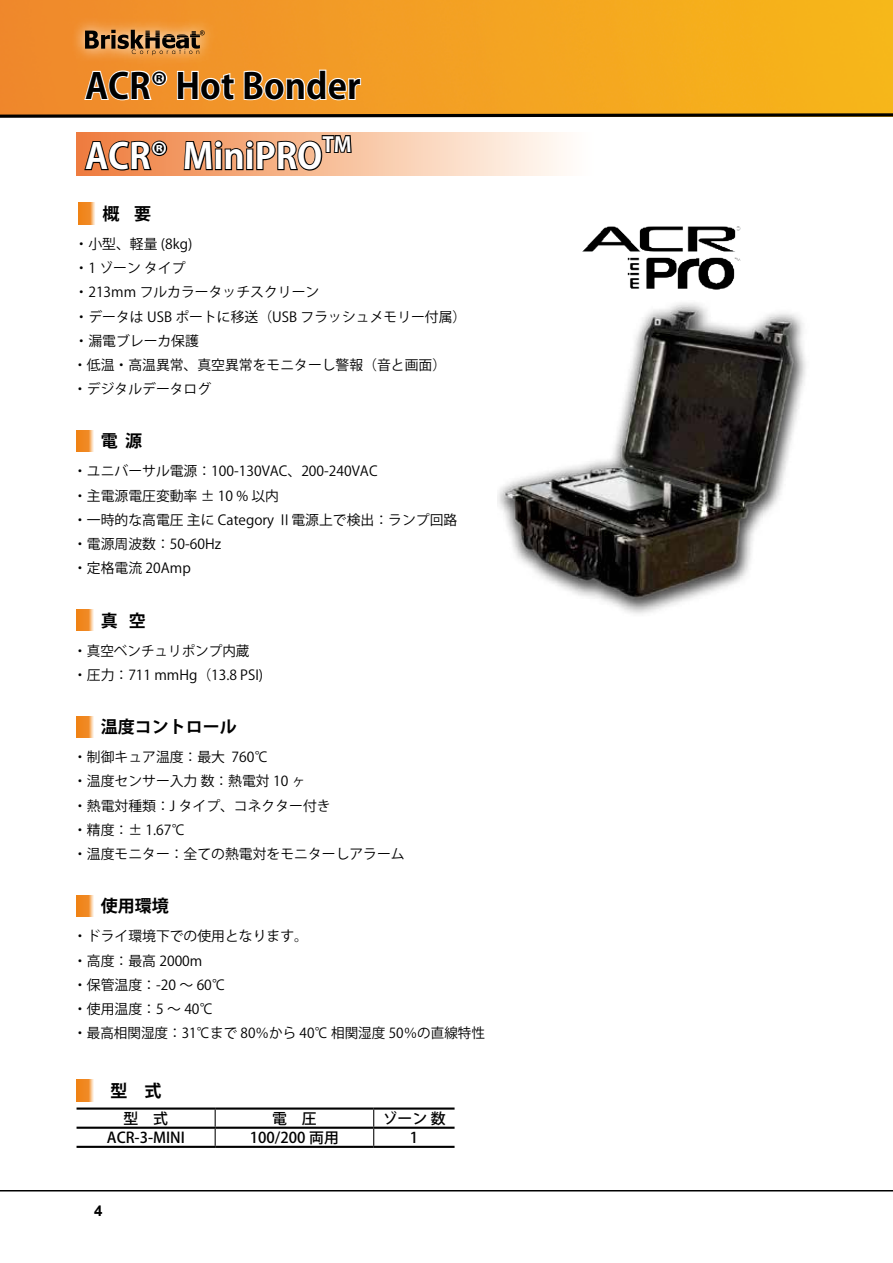
<style>
.page{position:relative;width:893px;height:1263px;background:#fff}
.page>*{position:absolute;margin:0;border:0;box-sizing:border-box;transform-origin:0 0}
.t1{font:700 35.1px "Koz Go Std";color:#000}
.t2{font:700 35.1px "Koz Go Std";color:#fff}
.t3{font:700 20.4px "Koz Go Std";color:#fff}
.t4{font:700 16.95px "Koz Go Std";color:#000}
.t5{font:700 15px "Arial";color:#000}
.t6{font:500 14.85px "Koz Go Std";color:#000}
.t7{font:13.8px/24.2px "Koz Go Std";color:#000}
</style>
<div class="page">
<div style="left:77px;top:133px;width:516px;height:42px;background:linear-gradient(to right,#ef7d3b,#fffffd)"></div>
<img style="left:0;top:0;width:893px;height:110px">
<hr style="left:0;top:1190px;width:893px;height:1px;background:#000">
<svg style="left:71px;top:17px;width:147px;height:50px;fill:#f1942f"></svg>
<svg style="left:85px;top:30px;width:120px;height:25px"></svg>
<img style="left:498px;top:303px;width:308px;height:311px">
<svg style="left:78px;top:203px;width:17px;height:21px"></svg>
<svg style="left:77px;top:430px;width:17px;height:22px"></svg>
<svg style="left:77px;top:609px;width:17px;height:22px"></svg>
<svg style="left:77px;top:716px;width:17px;height:21px"></svg>
<svg style="left:77px;top:895px;width:17px;height:21px"></svg>
<svg style="left:77px;top:1080px;width:17px;height:21px"></svg>
<svg style="left:215px;top:1109px;width:1px;height:37px"></svg>
<svg style="left:373px;top:1109px;width:1px;height:37px"></svg>
<hr style="left:77px;top:1107px;width:138px;height:2px;background:#000">
<hr style="left:215px;top:1107px;width:159px;height:2px;background:#000">
<hr style="left:374px;top:1107px;width:81px;height:2px;background:#000">
<hr style="left:77px;top:1127px;width:138px;height:2px;background:#000">
<hr style="left:215px;top:1127px;width:159px;height:2px;background:#000">
<hr style="left:374px;top:1127px;width:81px;height:2px;background:#000">
<hr style="left:77px;top:1146px;width:138px;height:2px;background:#000">
<hr style="left:215px;top:1146px;width:159px;height:2px;background:#000">
<hr style="left:374px;top:1146px;width:81px;height:2px;background:#000">
<svg style="left:0;top:110px;width:893px;height:62px"></svg>
<svg style="left:83px;top:69px;width:85px;height:32px"></svg>
<svg style="left:176px;top:70px;width:60px;height:31px"></svg>
<svg style="left:243px;top:69px;width:119px;height:32px"></svg>
<img style="left:583px;top:226px;width:158px;height:64px">
<h1 class="t1" style="left:85px;top:63px;width:277px">ACR® Hot Bonder</h1>
<h1 class="t2" style="left:85px;top:134px;width:239px">ACR® MiniPRO</h1>
<h2 class="t3" style="left:322px;top:131px;width:31px">TM</h2>
<p class="t4" style="left:102px;top:203px;width:50px">概 要</p>
<p class="t7" style="left:73px;top:232px;width:395px">・小型、軽量 (8kg)<br>・1 ゾーン タイプ<br>・213mm フルカラータッチスクリーン<br>・データは USB ポートに移送（USB フラッシュメモリー付属）・漏電ブレーカ保護<br>・低温・高温異常、真空異常をモニターし警報（音と画面）<br>・デジタルデータログ</p>
<p class="t4" style="left:101px;top:430px;width:43px">電 源</p>
<p class="t7" style="left:73px;top:460px;width:386px">・ユニバーサル電源：100-130VAC、200-240VAC<br>・主電源電圧変動率 ± 10 % 以内<br>・一時的な高電圧 主に Category Ⅱ電源上で検出：ランプ回路・電源周波数：50-60Hz<br>・定格電流 20Amp</p>
<p class="t4" style="left:101px;top:609px;width:47px">真 空</p>
<p class="t7" style="left:73px;top:639px;width:192px">・真空ベンチュリポンプ内蔵・圧力：711 mmHg（13.8 PSI)</p>
<p class="t4" style="left:101px;top:716px;width:138px">温度コントロール</p>
<p class="t7" style="left:73px;top:746px;width:333px">・制御キュア温度：最大 760℃<br>・温度センサー入力 数：熱電対 10 ヶ<br>・熱電対種類：J タイプ、コネクター付き<br>・精度：± 1.67℃<br>・温度モニター：全ての熱電対をモニターしアラーム</p>
<p class="t4" style="left:101px;top:895px;width:70px">使用環境</p>
<p class="t7" style="left:73px;top:925px;width:413px">・ドライ環境下での使用となります。<br>・高度：最高 2000m<br>・保管温度：-20 ～ 60℃<br>・使用温度：5 ～ 40℃<br>・最高相関湿度：31℃まで 80％から 40℃ 相関湿度 50％の直線特性</p>
<p class="t4" style="left:94px;top:1080px;width:70px">　型　式</p>
<p class="t6" style="left:124px;top:1109px;width:46px">型　式</p>
<p class="t6" style="left:272px;top:1109px;width:46px">電　圧</p>
<p class="t6" style="left:383px;top:1109px;width:64px">ゾーン 数</p>
<p class="t6" style="left:107px;top:1128px;width:80px">ACR-3-MINI</p>
<p class="t6" style="left:250px;top:1128px;width:91px">100/200 両用</p>
<p class="t6" style="left:410px;top:1128px;width:10px">1</p>
<p class="t5" style="left:94px;top:1201px;width:10px">4</p>
</div>
